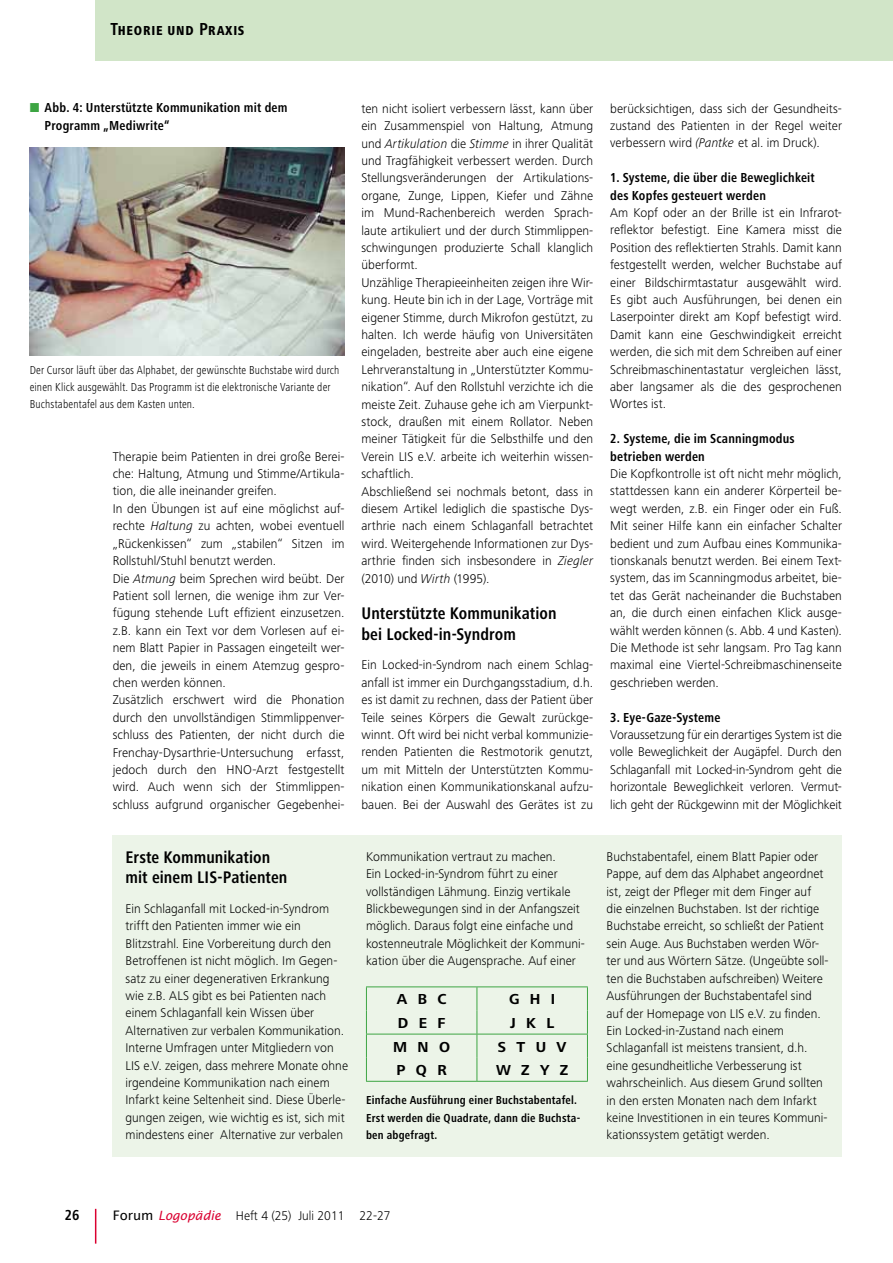
<style>
.page{position:relative;width:893px;height:1263px;background:#fff}
.page>*{position:absolute;margin:0;border:0;box-sizing:border-box;transform-origin:0 0}
.t1{font:700 condensed 17.4px/20.2px "Frutiger Next LT";color:#000}
.t2{font:700 15px "Frutiger Next LT";color:#000}
.t3{font:700 condensed 15px "Frutiger Next LT";color:#000}
.t4{font:700 condensed 13.5px/17.4px "Frutiger Next LT";letter-spacing:.015em;color:#000}
.t5{font:800 condensed 13.5px "Frutiger Next LT";letter-spacing:.055em;color:#000}
.t6{font:300 13.2px/17.4px "Frutiger Next LT";letter-spacing:.005em;color:#000}
.t7{font:300 condensed 12px/17.4px "Frutiger Next LT";letter-spacing:.01em;color:#000}
.t8{font:700 condensed 12px/17.4px "Frutiger Next LT";letter-spacing:.02em;color:#000}
.s1{font-weight:700;font-size:18px}
.s2{font-style:italic}
.s3{font-family:"Lucida Sans Unicode";font-weight:400}
.s4{font-family:"Lucida Sans";font-weight:400;font-style:italic;font-size:12.75px;color:#da0031}
</style>
<div class="page">
<hr style="left:95px;top:1209px;width:1px;height:34px;background:#da0031">
<div style="left:96px;top:0;width:797px;height:61px;background:#d1e5c8"></div>
<div style="left:113px;top:835px;width:729px;height:321px;background:#ecf4e8"></div>
<img style="left:30px;top:147px;width:314px;height:209px">
<hr style="left:366px;top:986px;width:111px;height:1px;background:#3da543">
<hr style="left:477px;top:986px;width:111px;height:1px;background:#3da543">
<svg style="left:366px;top:987px;width:1px;height:94px"></svg>
<hr style="left:366px;top:1081px;width:111px;height:1px;background:#3da543">
<hr style="left:477px;top:1081px;width:111px;height:1px;background:#3da543">
<svg style="left:587px;top:987px;width:1px;height:94px"></svg>
<svg style="left:477px;top:987px;width:1px;height:94px"></svg>
<hr style="left:366px;top:1034px;width:111px;height:1px;background:#3da543">
<hr style="left:477px;top:1034px;width:111px;height:1px;background:#3da543">
<p class="t5" style="left:111px;top:23px;width:135px"><span class="s1">T</span>HEORIE UND <span class="s1">P</span>RAXIS</p>
<p class="t4" style="left:45px;top:99px;width:244px">Abb. 4: Unterstützte Kommunikation mit dem<br>Programm „Mediwrite“</p>
<p class="t7" style="left:30px;top:361px;width:311px">Der Cursor läuft über das Alphabet, der gewünschte Buchstabe wird durch einen Klick ausgewählt. Das Programm ist die elektronische Variante der<br>Buchstabentafel aus dem Kasten unten.</p>
<p class="t6" style="left:113px;top:448px;width:233px">Therapie beim Patienten in drei große Berei&shy;che: Haltung, Atmung und Stimme/Artikula&shy;tion, die alle ineinander greifen.<br>In den Übungen ist auf eine möglichst auf&shy;rechte <span class="s2">Haltung</span> zu achten, wobei eventuell „Rückenkissen“ zum „stabilen“ Sitzen im Rollstuhl/Stuhl benutzt werden.<br>Die <span class="s2">Atmung</span> beim Sprechen wird beübt. Der Patient soll lernen, die wenige ihm zur Ver&shy;fügung stehende Luft effizient einzusetzen. z.B. kann ein Text vor dem Vorlesen auf ei&shy;nem Blatt Papier in Passagen eingeteilt wer&shy;den, die jeweils in einem Atemzug gespro&shy;chen werden können.<br>Zusätzlich erschwert wird die Phonation durch den unvollständigen Stimmlippenver&shy;schluss des Patienten, der nicht durch die Frenchay-Dysarthrie-Untersuchung erfasst, jedoch durch den HNO-Arzt festgestellt wird. Auch wenn sich der Stimmlippen&shy;schluss aufgrund organischer Gegebenhei-</p>
<p class="t6" style="left:361px;top:100px;width:233px">ten nicht isoliert verbessern lässt, kann über ein Zusammenspiel von Haltung, Atmung und <span class="s2">Artikulation</span> die <span class="s2">Stimme</span> in ihrer Qualität und Tragfähigkeit verbessert werden. Durch Stellungsveränderungen der Artikulations&shy;organe, Zunge, Lippen, Kiefer und Zähne im Mund-Rachenbereich werden Sprach&shy;laute artikuliert und der durch Stimmlippen&shy;schwingungen produzierte Schall klanglich überformt.<br>Unzählige Therapieeinheiten zeigen ihre Wir&shy;kung. Heute bin ich in der Lage, Vorträge mit eigener Stimme, durch Mikrofon gestützt, zu halten. Ich werde häufig von Universitäten eingeladen, bestreite aber auch eine eigene Lehrveranstaltung in „Unterstützter Kommu&shy;nikation“. Auf den Rollstuhl verzichte ich die meiste Zeit. Zuhause gehe ich am Vierpunkt&shy;stock, draußen mit einem Rollator. Neben meiner Tätigkeit für die Selbsthilfe und den Verein LIS e.V. arbeite ich weiterhin wissen&shy;schaftlich.<br>Abschließend sei nochmals betont, dass in diesem Artikel lediglich die spastische Dys&shy;arthrie nach einem Schlaganfall betrachtet wird. Weitergehende Informationen zur Dys&shy;arthrie finden sich insbesondere in <span class="s2">Ziegler </span>(2010) und <span class="s2">Wirth</span> (1995).</p>
<h1 class="t1" style="left:361px;top:603px;width:197px">Unterstützte Kommunikation bei Locked-in-Syndrom</h1>
<p class="t6" style="left:361px;top:656px;width:233px;text-align:justify">Ein Locked-in-Syndrom nach einem Schlag&shy;anfall ist immer ein Durchgangsstadium, d.h. es ist damit zu rechnen, dass der Patient über Teile seines Körpers die Gewalt zurückge&shy;winnt. Oft wird bei nicht verbal kommunizie&shy;renden Patienten die Restmotorik genutzt, um mit Mitteln der Unterstützten Kommu&shy;nikation einen Kommunikationskanal aufzu&shy;bauen. Bei der Auswahl des Gerätes ist zu</p>
<p class="t6" style="left:610px;top:99px;width:233px;text-align:justify">berücksichtigen, dass sich der Gesundheits&shy;zustand des Patienten in der Regel weiter verbessern wird <span class="s2">(Pantke</span> et al. im Druck).</p>
<p class="t4" style="left:610px;top:169px;width:206px">1. Systeme, die über die Beweglichkeit des Kopfes gesteuert werden</p>
<p class="t6" style="left:610px;top:204px;width:233px;text-align:justify">Am Kopf oder an der Brille ist ein Infrarot&shy;reflektor befestigt. Eine Kamera misst die Position des reflektierten Strahls. Damit kann festgestellt werden, welcher Buchstabe auf einer Bildschirmtastatur ausgewählt wird.<br>Es gibt auch Ausführungen, bei denen ein Laserpointer direkt am Kopf befestigt wird.<br>Damit kann eine Geschwindigkeit erreicht werden, die sich mit dem Schreiben auf einer Schreibmaschinentastatur vergleichen lässt, aber langsamer als die des gesprochenen Wortes ist.</p>
<p class="t4" style="left:610px;top:430px;width:186px">2. Systeme, die im Scanningmodus betrieben werden</p>
<p class="t6" style="left:610px;top:465px;width:233px;text-align:justify">Die Kopfkontrolle ist oft nicht mehr möglich, stattdessen kann ein anderer Körperteil be&shy;wegt werden, z.B. ein Finger oder ein Fuß.<br>Mit seiner Hilfe kann ein einfacher Schalter bedient und zum Aufbau eines Kommunika&shy;tionskanals benutzt werden. Bei einem Text&shy;system, das im Scanningmodus arbeitet, bie&shy;tet das Gerät nacheinander die Buchstaben an, die durch einen einfachen Klick ausge&shy;wählt werden können (s. Abb. 4 und Kasten).<br>Die Methode ist sehr langsam. Pro Tag kann maximal eine Viertel-Schreibmaschinenseite geschrieben werden.</p>
<p class="t4" style="left:610px;top:708px;width:112px">3. Eye-Gaze-Systeme</p>
<p class="t6" style="left:610px;top:726px;width:233px;text-align:justify">Voraussetzung für ein derartiges System ist die volle Beweglichkeit der Augäpfel. Durch den Schlaganfall mit Locked-in-Syndrom geht die horizontale Beweglichkeit verloren. Vermut&shy;lich geht der Rückgewinn mit der Möglichkeit</p>
<h1 class="t1" style="left:126px;top:847px;width:163px">Erste Kommunikation mit einem LIS-Patienten</h1>
<p class="t6" style="left:126px;top:900px;width:224px">Ein Schlaganfall mit Locked-in-Syndrom trifft den Patienten immer wie ein Blitzstrahl. Eine Vorbereitung durch den Betroffenen ist nicht möglich. Im Gegen&shy;satz zu einer degenerativen Erkrankung wie z.B. ALS gibt es bei Patienten nach einem Schlaganfall kein Wissen über Alternativen zur verbalen Kommunikation.<br>Interne Umfragen unter Mitgliedern von LIS e.V. zeigen, dass mehrere Monate ohne irgendeine Kommunikation nach einem Infarkt keine Seltenheit sind. Diese Überle&shy;gungen zeigen, wie wichtig es ist, sich mit mindestens einer Alternative zur verbalen</p>
<p class="t6" style="left:366px;top:848px;width:220px">Kommunikation vertraut zu machen.<br>Ein Locked-in-Syndrom führt zu einer vollständigen Lähmung. Einzig vertikale Blickbewegungen sind in der Anfangszeit möglich. Daraus folgt eine einfache und kostenneutrale Möglichkeit der Kommuni&shy;kation über die Augensprache. Auf einer</p>
<p class="t6" style="left:607px;top:848px;width:224px">Buchstabentafel, einem Blatt Papier oder Pappe, auf dem das Alphabet angeordnet ist, zeigt der Pfleger mit dem Finger auf die einzelnen Buchstaben. Ist der richtige Buchstabe erreicht, so schließt der Patient sein Auge. Aus Buchstaben werden Wör&shy;ter und aus Wörtern Sätze. (Ungeübte soll&shy;ten die Buchstaben aufschreiben) Weitere Ausführungen der Buchstabentafel sind auf der Homepage von LIS e.V. zu finden.<br>Ein Locked-in-Zustand nach einem Schlaganfall ist meistens transient, d.h. eine gesundheitliche Verbesserung ist wahrscheinlich. Aus diesem Grund sollten in den ersten Monaten nach dem Infarkt keine Investitionen in ein teures Kommuni&shy;kationssystem getätigt werden.</p>
<p class="t2" style="left:397px;top:991px;width:51px">A B C</p>
<p class="t2" style="left:509px;top:991px;width:48px">G H I</p>
<p class="t2" style="left:398px;top:1015px;width:49px">D E F</p>
<p class="t2" style="left:510px;top:1015px;width:46px">J K L</p>
<p class="t2" style="left:393px;top:1038px;width:58px">M N O</p>
<p class="t2" style="left:498px;top:1038px;width:70px">S T U V</p>
<p class="t2" style="left:397px;top:1062px;width:52px">P Q R</p>
<p class="t2" style="left:496px;top:1062px;width:74px">W Z Y Z</p>
<p class="t8" style="left:366px;top:1092px;width:216px">Einfache Ausführung einer Buchstabentafel.<br>Erst werden die Quadrate, dann die Buchsta&shy;ben abgefragt.</p>
<p class="t3" style="left:65px;top:1206px;width:16px">26</p>
<p class="t6" style="left:113px;top:1207px;width:279px"><span class="s3">Forum</span> <span class="s4">Logopädie</span> Heft 4 (25) Juli 2011 22-27</p>
</div>
